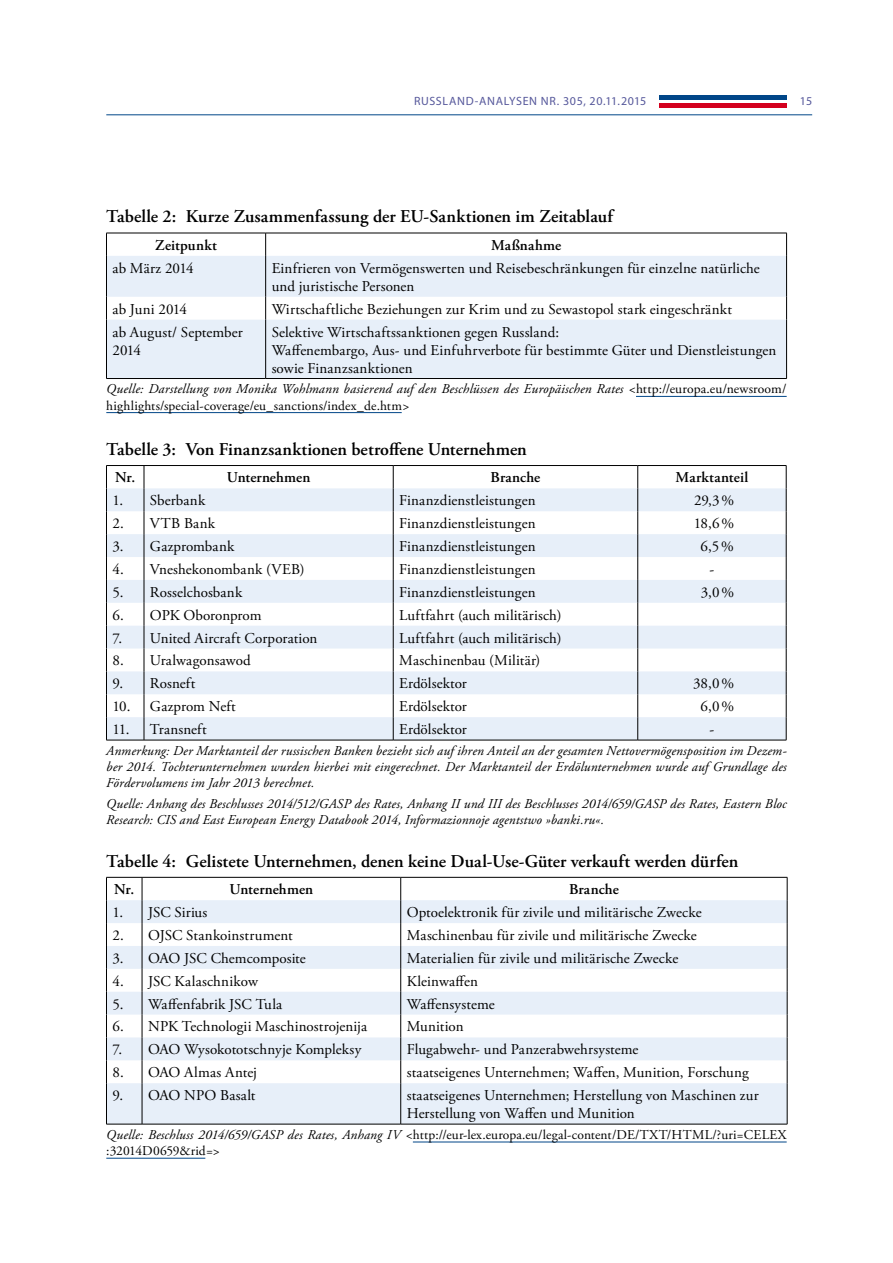
<style>
.page{position:relative;width:893px;height:1263px;background:#fff}
.page>*{position:absolute;margin:0;border:0;box-sizing:border-box;transform-origin:0 0}
.t1{font:600 18px "Adobe Garamond Pro";color:#000}
.t2{font:15px/18px "Adobe Garamond Pro";letter-spacing:.01em;color:#000}
.t3{font:600 15px "Adobe Garamond Pro";letter-spacing:.005em;color:#000}
.t4{font:15px "Adobe Garamond Pro";letter-spacing:-.01em;color:#000}
.t5{font:italic 13.5px/16.2px "Adobe Garamond Pro";letter-spacing:.01em;color:#000}
.t6{font:13.5px/16.2px "Adobe Garamond Pro";letter-spacing:.015em;color:#000}
.t7{font:12px "Myriad Pro";letter-spacing:.05em;color:#56589b}
.s1{font-style:normal}
.s2{font-style:italic}
</style>
<div class="page">
<div style="left:659px;top:103px;width:128px;height:5px;background:#d4001e"></div>
<hr style="left:659px;top:96px;width:128px;height:4px;background:#004688">
<hr style="left:106px;top:114px;width:706px;height:1px;background:#004688">
<hr style="left:636px;top:396px;width:151px;height:1px;background:#004688">
<hr style="left:106px;top:412px;width:296px;height:1px;background:#004688">
<svg style="left:107px;top:256px;width:679px;height:122px;fill:#e7eff9"></svg>
<hr style="left:106px;top:233px;width:160px;height:1px;background:#000">
<svg style="left:106px;top:233px;width:1px;height:23px"></svg>
<hr style="left:266px;top:233px;width:521px;height:1px;background:#000">
<svg style="left:265px;top:233px;width:1px;height:23px"></svg>
<svg style="left:786px;top:233px;width:1px;height:23px"></svg>
<hr style="left:106px;top:256px;width:1px;height:41px;background:#000">
<hr style="left:265px;top:256px;width:1px;height:41px;background:#000">
<hr style="left:786px;top:256px;width:1px;height:41px;background:#000">
<svg style="left:106px;top:297px;width:1px;height:23px"></svg>
<svg style="left:265px;top:297px;width:1px;height:23px"></svg>
<svg style="left:786px;top:297px;width:1px;height:23px"></svg>
<hr style="left:106px;top:320px;width:1px;height:58px;background:#000">
<hr style="left:265px;top:320px;width:1px;height:58px;background:#000">
<hr style="left:786px;top:320px;width:1px;height:58px;background:#000">
<hr style="left:106px;top:378px;width:160px;height:1px;background:#000">
<hr style="left:266px;top:378px;width:521px;height:1px;background:#000">
<svg style="left:107px;top:488px;width:679px;height:252px;fill:#e7eff9"></svg>
<hr style="left:106px;top:465px;width:38px;height:1px;background:#000">
<hr style="left:144px;top:465px;width:249px;height:1px;background:#000">
<hr style="left:393px;top:465px;width:245px;height:1px;background:#000">
<hr style="left:638px;top:465px;width:148px;height:1px;background:#000">
<svg style="left:106px;top:466px;width:1px;height:274px"></svg>
<svg style="left:144px;top:466px;width:1px;height:274px"></svg>
<svg style="left:393px;top:466px;width:1px;height:274px"></svg>
<svg style="left:637px;top:466px;width:1px;height:274px"></svg>
<svg style="left:786px;top:466px;width:1px;height:274px"></svg>
<hr style="left:106px;top:740px;width:38px;height:1px;background:#000">
<hr style="left:144px;top:740px;width:249px;height:1px;background:#000">
<hr style="left:393px;top:740px;width:245px;height:1px;background:#000">
<hr style="left:638px;top:740px;width:148px;height:1px;background:#000">
<hr style="left:413px;top:1142px;width:374px;height:1px;background:#004688">
<hr style="left:106px;top:1158px;width:99px;height:1px;background:#004688">
<svg style="left:107px;top:900px;width:680px;height:224px;fill:#e7eff9"></svg>
<hr style="left:106px;top:877px;width:36px;height:1px;background:#000">
<hr style="left:142px;top:877px;width:259px;height:1px;background:#000">
<hr style="left:401px;top:877px;width:386px;height:1px;background:#000">
<svg style="left:106px;top:877px;width:1px;height:206px"></svg>
<svg style="left:142px;top:877px;width:1px;height:206px"></svg>
<svg style="left:400px;top:877px;width:1px;height:206px"></svg>
<svg style="left:787px;top:877px;width:1px;height:206px"></svg>
<hr style="left:106px;top:1083px;width:1px;height:41px;background:#000">
<hr style="left:142px;top:1083px;width:1px;height:41px;background:#000">
<hr style="left:400px;top:1083px;width:1px;height:41px;background:#000">
<hr style="left:787px;top:1083px;width:1px;height:41px;background:#000">
<hr style="left:106px;top:1124px;width:36px;height:1px;background:#000">
<hr style="left:142px;top:1124px;width:259px;height:1px;background:#000">
<hr style="left:401px;top:1124px;width:386px;height:1px;background:#000">
<p class="t7" style="left:414px;top:94px;width:234px">RUSSLAND-ANALYSEN NR. 305, 20.11.2015</p>
<p class="t7" style="left:800px;top:94px;width:14px">15</p>
<p class="t1" style="left:106px;top:206px;width:508px">Tabelle 2: Kurze Zusammenfassung der EU-Sanktionen im Zeitablauf</p>
<p class="t3" style="left:155px;top:236px;width:63px">Zeitpunkt</p>
<p class="t3" style="left:491px;top:236px;width:72px">Maßnahme</p>
<p class="t2" style="left:112px;top:259px;width:83px">ab März 2014</p>
<p class="t2" style="left:272px;top:259px;width:490px">Einfrieren von Vermögenswerten und Reisebeschränkungen für einzelne natürliche und juristische Personen</p>
<p class="t2" style="left:112px;top:300px;width:76px">ab Juni 2014</p>
<p class="t2" style="left:272px;top:300px;width:462px">Wirtschaftliche Beziehungen zur Krim und zu Sewastopol stark eingeschränkt</p>
<p class="t2" style="left:112px;top:323px;width:132px">ab August/ September<br>2014</p>
<p class="t2" style="left:272px;top:323px;width:506px">Selektive Wirtschaftssanktionen gegen Russland:<br>Waffenembargo, Aus- und Einfuhrverbote für bestimmte Güter und Dienstleistungen sowie Finanzsanktionen</p>
<p class="t5" style="left:106px;top:381px;width:682px">Quelle: Darstellung von Monika Wohlmann basierend auf den Beschlüssen des Europäischen Rates &lt;<span class="s1">http://europa.eu/newsroom/ highlights/special-coverage/eu_sanctions/index_de.htm</span>&gt;</p>
<p class="t1" style="left:106px;top:439px;width:422px">Tabelle 3: Von Finanzsanktionen betroffene Unternehmen</p>
<p class="t3" style="left:115px;top:469px;width:22px">Nr.</p>
<p class="t3" style="left:227px;top:469px;width:85px">Unternehmen</p>
<p class="t3" style="left:491px;top:469px;width:51px">Branche</p>
<p class="t3" style="left:676px;top:469px;width:74px">Marktanteil</p>
<p class="t2" style="left:112px;top:492px;width:94px">1. Sberbank</p>
<p class="t2" style="left:399px;top:492px;width:138px">Finanzdienstleistungen</p>
<p class="t2" style="left:694px;top:492px;width:42px">29,3%</p>
<p class="t2" style="left:112px;top:515px;width:104px">2. VTB Bank</p>
<p class="t2" style="left:399px;top:515px;width:138px">Finanzdienstleistungen</p>
<p class="t2" style="left:694px;top:515px;width:42px">18,6%</p>
<p class="t2" style="left:112px;top:538px;width:123px">3. Gazprombank</p>
<p class="t2" style="left:399px;top:538px;width:138px">Finanzdienstleistungen</p>
<p class="t2" style="left:701px;top:538px;width:35px">6,5%</p>
<p class="t2" style="left:112px;top:561px;width:194px">4. Vneshekonombank (VEB)</p>
<p class="t2" style="left:399px;top:561px;width:138px">Finanzdienstleistungen</p>
<p class="t2" style="left:710px;top:561px;width:6px">-</p>
<p class="t2" style="left:112px;top:583px;width:131px">5. Rosselchosbank</p>
<p class="t2" style="left:399px;top:583px;width:138px">Finanzdienstleistungen</p>
<p class="t2" style="left:701px;top:583px;width:35px">3,0%</p>
<p class="t4" style="left:112px;top:606px;width:151px">6. OPK Oboronprom</p>
<p class="t2" style="left:399px;top:606px;width:164px">Luftfahrt (auch militärisch)</p>
<p class="t2" style="left:112px;top:629px;width:206px">7. United Aircraft Corporation</p>
<p class="t2" style="left:399px;top:629px;width:164px">Luftfahrt (auch militärisch)</p>
<p class="t2" style="left:112px;top:652px;width:140px">8. Uralwagonsawod</p>
<p class="t2" style="left:399px;top:652px;width:143px">Maschinenbau (Militär)</p>
<p class="t2" style="left:112px;top:675px;width:84px">9. Rosneft</p>
<p class="t2" style="left:399px;top:675px;width:69px">Erdölsektor</p>
<p class="t2" style="left:693px;top:675px;width:42px">38,0%</p>
<p class="t2" style="left:112px;top:698px;width:125px">10. Gazprom Neft</p>
<p class="t2" style="left:399px;top:698px;width:69px">Erdölsektor</p>
<p class="t2" style="left:700px;top:698px;width:35px">6,0%</p>
<p class="t2" style="left:112px;top:721px;width:96px">11. Transneft</p>
<p class="t2" style="left:399px;top:721px;width:69px">Erdölsektor</p>
<p class="t2" style="left:710px;top:721px;width:6px">-</p>
<p class="t5" style="left:106px;top:743px;width:682px;text-align:justify">Anmerkung: Der Marktanteil der russischen Banken bezieht sich auf ihren Anteil an der gesamten Nettovermögensposition im Dezem&shy;ber 2014. Tochterunternehmen wurden hierbei mit eingerechnet. Der Marktanteil der Erdölunternehmen wurde auf Grundlage des Fördervolumens im Jahr 2013 berechnet.</p>
<p class="t5" style="left:106px;top:796px;width:682px">Quelle: Anhang des Beschlusses 2014/512/GASP des Rates, Anhang II und III des Beschlusses 2014/659/GASP des Rates, Eastern Bloc<br>Research: CIS and East European Energy Databook 2014, Informazionnoje agentstwo »banki.ru«.</p>
<p class="t1" style="left:106px;top:850px;width:634px">Tabelle 4: Gelistete Unternehmen, denen keine Dual-Use-Güter verkauft werden dürfen</p>
<p class="t3" style="left:114px;top:881px;width:22px">Nr.</p>
<p class="t3" style="left:230px;top:881px;width:85px">Unternehmen</p>
<p class="t3" style="left:569px;top:881px;width:51px">Branche</p>
<p class="t2" style="left:112px;top:904px;width:96px">1. JSC Sirius</p>
<p class="t2" style="left:407px;top:904px;width:296px">Optoelektronik für zivile und militärische Zwecke</p>
<p class="t2" style="left:112px;top:927px;width:182px">2. OJSC Stankoinstrument</p>
<p class="t2" style="left:407px;top:927px;width:292px">Maschinenbau für zivile und militärische Zwecke</p>
<p class="t2" style="left:112px;top:949px;width:195px">3. OAO JSC Chemcomposite</p>
<p class="t2" style="left:407px;top:949px;width:273px">Materialien für zivile und militärische Zwecke</p>
<p class="t2" style="left:112px;top:972px;width:147px">4. JSC Kalaschnikow</p>
<p class="t2" style="left:407px;top:972px;width:73px">Kleinwaffen</p>
<p class="t2" style="left:112px;top:995px;width:171px">5. Waffenfabrik JSC Tula</p>
<p class="t2" style="left:407px;top:995px;width:89px">Waffensysteme</p>
<p class="t2" style="left:112px;top:1018px;width:256px">6. NPK Technologii Maschinostrojenija</p>
<p class="t2" style="left:407px;top:1018px;width:58px">Munition</p>
<p class="t2" style="left:112px;top:1041px;width:250px">7. OAO Wysokototschnyje Kompleksy</p>
<p class="t2" style="left:407px;top:1041px;width:233px">Flugabwehr- und Panzerabwehrsysteme</p>
<p class="t2" style="left:112px;top:1064px;width:146px">8. OAO Almas Antej</p>
<p class="t2" style="left:407px;top:1064px;width:344px">staatseigenes Unternehmen; Waffen, Munition, Forschung</p>
<p class="t2" style="left:112px;top:1087px;width:145px">9. OAO NPO Basalt</p>
<p class="t2" style="left:407px;top:1087px;width:353px">staatseigenes Unternehmen; Herstellung von Maschinen zur<br>Herstellung von Waffen und Munition</p>
<p class="t6" style="left:106px;top:1127px;width:682px"><span class="s2">Quelle: Beschluss 2014/659/GASP des Rates, Anhang IV &lt;</span>http://eur-lex.europa.eu/legal-content/DE/TXT/HTML/?uri=CELEX :32014D0659&amp;rid<span class="s2">=&gt;</span></p>
</div>
